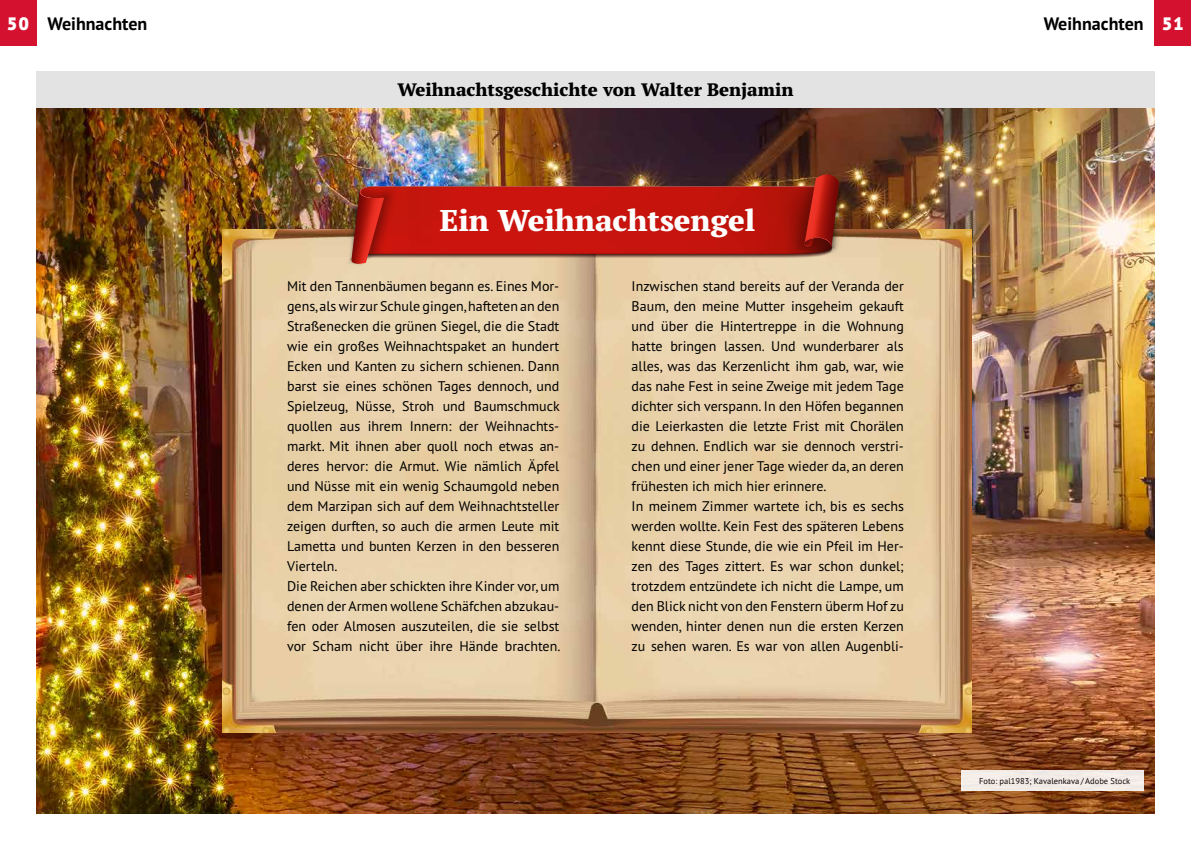
<style>
.page{position:relative;width:1191px;height:842px;background:#fff}
.page>*{position:absolute;margin:0;border:0;box-sizing:border-box;transform-origin:0 0}
.t1{font:800 30px "PT Serif Pro";color:#fff}
.t2{font:800 18px "PT Serif Pro";color:#000}
.t3{font:700 18px "PT Sans Pro";color:#000}
.t4{font:14px/20px "PT Sans Pro";color:#000}
.t5{font:8.5px "PT Sans Pro";color:#000}
.s1{font-weight:900;color:#fff}
</style>
<div class="page">
<div style="left:0;top:0;width:36px;height:45px;background:#d51130"></div>
<div style="left:1155px;top:0;width:36px;height:45px;background:#d51130"></div>
<img style="left:36px;top:108px;width:1119px;height:705px">
<div style="left:36px;top:71px;width:1119px;height:37px;background:#e3e3e3"></div>
<img style="left:223px;top:230px;width:748px;height:503px">
<img style="left:335px;top:174px;width:521px;height:91px">
<div style="left:961px;top:771px;width:183px;height:20px;background:#f3ece7"></div>
<p class="t3" style="left:7px;top:11px;width:142px"><span class="s1">50</span> Weihnachten</p>
<p class="t3" style="left:1043px;top:11px;width:142px">Weihnachten <span class="s1">51</span></p>
<p class="t2" style="left:397px;top:78px;width:397px">Weihnachtsgeschichte von Walter Benjamin</p>
<h1 class="t1" style="left:440px;top:200px;width:317px">Ein Weihnachtsengel</h1>
<p class="t4" style="left:287px;top:276px;width:275px">Mit den Tannenbäumen begann es. Eines Mor&shy;gens, als wir zur Schule gingen, hafteten an den Straßenecken die grünen Siegel, die die Stadt wie ein großes Weihnachtspaket an hundert Ecken und Kanten zu sichern schienen. Dann barst sie eines schönen Tages dennoch, und Spielzeug, Nüsse, Stroh und Baumschmuck quollen aus ihrem Innern: der Weihnachts&shy;markt. Mit ihnen aber quoll noch etwas an&shy;deres hervor: die Armut. Wie nämlich Äpfel und Nüsse mit ein wenig Schaumgold neben dem Marzipan sich auf dem Weihnachtsteller zeigen durften, so auch die armen Leute mit Lametta und bunten Kerzen in den besseren Vierteln.<br>Die Reichen aber schickten ihre Kinder vor, um denen der Armen wollene Schäfchen abzukau&shy;fen oder Almosen auszuteilen, die sie selbst vor Scham nicht über ihre Hände brachten.</p>
<p class="t4" style="left:631px;top:276px;width:274px">Inzwischen stand bereits auf der Veranda der Baum, den meine Mutter insgeheim gekauft und über die Hintertreppe in die Wohnung hatte bringen lassen. Und wunderbarer als alles, was das Kerzenlicht ihm gab, war, wie das nahe Fest in seine Zweige mit jedem Tage dichter sich verspann. In den Höfen begannen die Leierkasten die letzte Frist mit Chorälen zu dehnen. Endlich war sie dennoch verstri&shy;chen und einer jener Tage wieder da, an deren frühesten ich mich hier erinnere.<br>In meinem Zimmer wartete ich, bis es sechs werden wollte. Kein Fest des späteren Lebens kennt diese Stunde, die wie ein Pfeil im Her&shy;zen des Tages zittert. Es war schon dunkel; trotzdem entzündete ich nicht die Lampe, um den Blick nicht von den Fenstern überm Hof zu wenden, hinter denen nun die ersten Kerzen zu sehen waren. Es war von allen Augenbli-</p>
<p class="t5" style="left:979px;top:776px;width:153px">Foto: pal1983; Kavalenkava / Adobe Stock</p>
</div>
